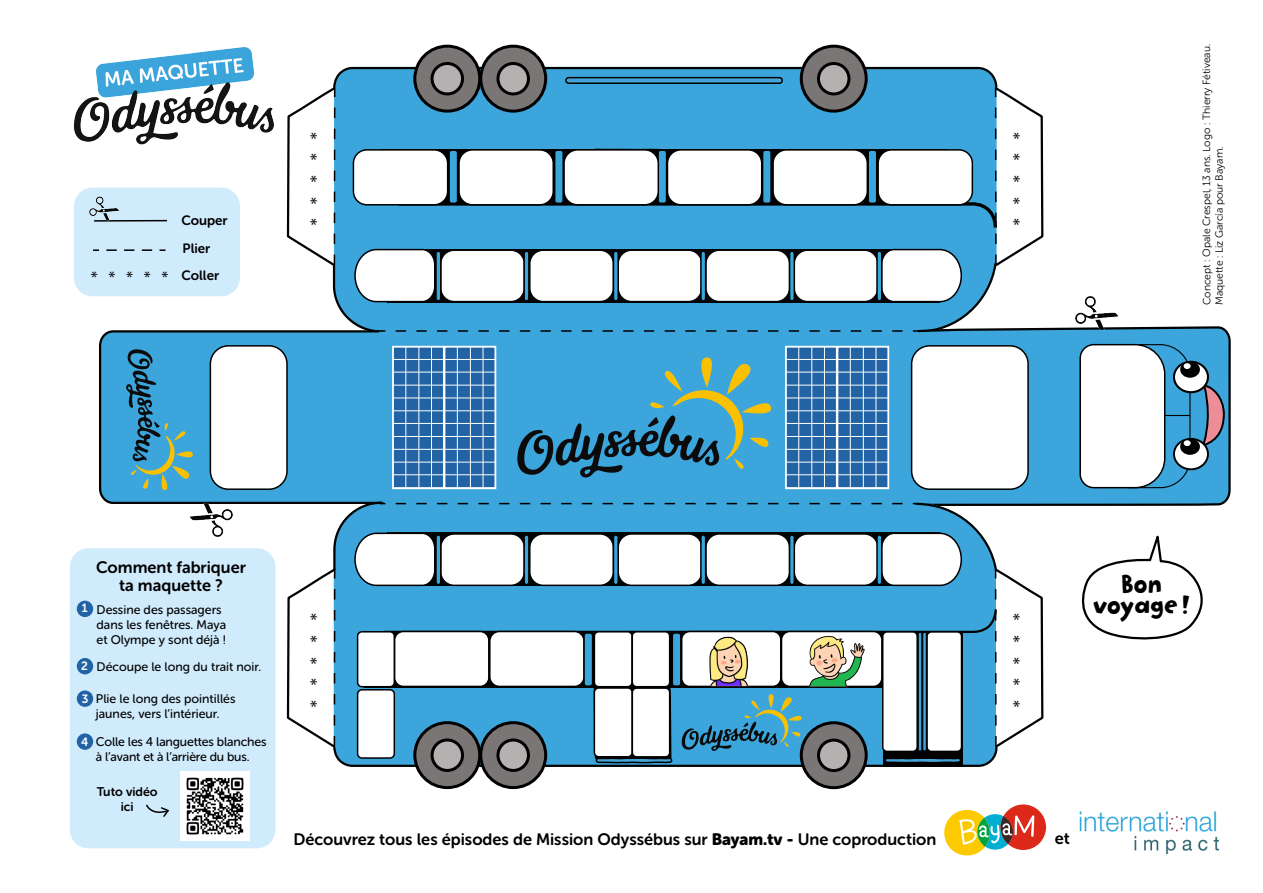
<style>
.page{position:relative;width:1263px;height:893px;background:#fff}
.page>*{position:absolute;margin:0;border:0;box-sizing:border-box;transform-origin:0 0}
.t1{font:24px/21px "Slappy Inline";letter-spacing:-.06em;color:#000;text-align:center}
.t2{font:18px/21.8px "Myriad Pro";color:#000;text-align:justify}
.t3{font:16.8px "Myriad Pro";color:#000}
.t4{font:16.5px/18px "Museo Sans Rounded 700";color:#000;text-align:center}
.t5{font:13.5px "Museo Sans Rounded 700";color:#000}
.t6{font:12.45px/15px "Museo Sans Rounded 500";color:#000}
.t7{font:12.45px/15px "Museo Sans Rounded 700";color:#000;text-align:center}
.t8{font:12px "Museo Sans Rounded 700";color:#fff}
.t9{font:10.5px/12.6px "Museo Sans Rounded 300";color:#000}
.s1{font-family:"Museo Sans Rounded 900"}
</style>
<div class="page">
<div style="left:74px;top:188px;width:166px;height:108px;background:#d0ebfc;border-radius:18px"></div>
<svg style="left:107px;top:249px;width:58px;height:2px"></svg>
<hr style="left:95px;top:220px;width:71px;height:2px;background:#010202">
<svg style="left:1081px;top:535px;width:122px;height:105px"></svg>
<div style="left:334px;top:331px;width:617px;height:172px;background:#3ca6dc"></div>
<svg style="left:99px;top:330px;width:235px;height:174px;background:#3a9dcf"></svg>
<svg style="left:916px;top:326px;width:315px;height:180px;background:#3b9dcf"></svg>
<svg style="left:1201px;top:384px;width:25px;height:64px;background:#777f9b"></svg>
<div style="left:1174px;top:362px;width:34px;height:30px;background:#fff;border-radius:50%"></div>
<div style="left:1173px;top:361px;width:36px;height:32px;border:2px solid #000;border-radius:50%"></div>
<div style="left:1180px;top:361px;width:20px;height:17px;background:#000;border-radius:50%"></div>
<div style="left:1174px;top:439px;width:34px;height:30px;background:#fff;border-radius:50%"></div>
<div style="left:1173px;top:438px;width:36px;height:32px;border:2px solid #000;border-radius:50%"></div>
<div style="left:1180px;top:438px;width:20px;height:17px;background:#000;border-radius:50%"></div>
<div style="left:210px;top:346px;width:77px;height:143px;background:#fff;border-radius:18px"></div>
<div style="left:210px;top:345px;width:78px;height:145px;border:2px solid #000;border-radius:18px"></div>
<div style="left:912px;top:346px;width:116px;height:143px;background:#fff;border-radius:18px"></div>
<div style="left:911px;top:345px;width:118px;height:145px;border:2px solid #000;border-radius:18px"></div>
<svg style="left:517px;top:357px;width:254px;height:121px"></svg>
<svg style="left:126px;top:349px;width:67px;height:141px;background:#4195b5"></svg>
<svg style="left:1079px;top:343px;width:112px;height:146px"></svg>
<img style="left:73px;top:47px;width:201px;height:98px">
<img style="left:1072px;top:296px;width:51px;height:34px">
<img style="left:184px;top:502px;width:51px;height:35px">
<div style="left:393px;top:347px;width:51px;height:141px;background:#2163a4"></div>
<div style="left:392px;top:346px;width:53px;height:143px;border:2px solid #fff"></div>
<hr style="left:406px;top:347px;width:1px;height:142px;background:#fff">
<hr style="left:419px;top:347px;width:1px;height:142px;background:#fff">
<hr style="left:431px;top:347px;width:1px;height:142px;background:#fff">
<hr style="left:393px;top:398px;width:51px;height:1px;background:#fff">
<hr style="left:393px;top:385px;width:51px;height:1px;background:#fff">
<hr style="left:393px;top:372px;width:51px;height:1px;background:#fff">
<hr style="left:393px;top:359px;width:51px;height:1px;background:#fff">
<hr style="left:393px;top:449px;width:51px;height:1px;background:#fff">
<hr style="left:393px;top:436px;width:51px;height:1px;background:#fff">
<hr style="left:393px;top:423px;width:51px;height:1px;background:#fff">
<hr style="left:393px;top:411px;width:51px;height:1px;background:#fff">
<hr style="left:393px;top:488px;width:51px;height:1px;background:#fff">
<hr style="left:393px;top:474px;width:51px;height:1px;background:#fff">
<hr style="left:393px;top:462px;width:51px;height:1px;background:#fff">
<div style="left:444px;top:347px;width:51px;height:141px;background:#2163a4"></div>
<div style="left:444px;top:346px;width:52px;height:143px;border:2px solid #fff"></div>
<hr style="left:457px;top:347px;width:1px;height:142px;background:#fff">
<hr style="left:470px;top:347px;width:1px;height:142px;background:#fff">
<hr style="left:483px;top:347px;width:1px;height:142px;background:#fff">
<hr style="left:444px;top:398px;width:51px;height:1px;background:#fff">
<hr style="left:444px;top:385px;width:51px;height:1px;background:#fff">
<hr style="left:444px;top:372px;width:51px;height:1px;background:#fff">
<hr style="left:444px;top:359px;width:51px;height:1px;background:#fff">
<hr style="left:444px;top:449px;width:51px;height:1px;background:#fff">
<hr style="left:444px;top:436px;width:51px;height:1px;background:#fff">
<hr style="left:444px;top:423px;width:51px;height:1px;background:#fff">
<hr style="left:444px;top:411px;width:51px;height:1px;background:#fff">
<hr style="left:444px;top:488px;width:51px;height:1px;background:#fff">
<hr style="left:444px;top:474px;width:51px;height:1px;background:#fff">
<hr style="left:444px;top:462px;width:51px;height:1px;background:#fff">
<div style="left:786px;top:347px;width:51px;height:141px;background:#2163a4"></div>
<div style="left:785px;top:346px;width:53px;height:143px;border:2px solid #fff"></div>
<hr style="left:798px;top:347px;width:1px;height:142px;background:#fff">
<hr style="left:811px;top:347px;width:1px;height:142px;background:#fff">
<hr style="left:824px;top:347px;width:1px;height:142px;background:#fff">
<hr style="left:786px;top:398px;width:51px;height:1px;background:#fff">
<hr style="left:786px;top:385px;width:51px;height:1px;background:#fff">
<hr style="left:786px;top:372px;width:51px;height:1px;background:#fff">
<hr style="left:786px;top:359px;width:51px;height:1px;background:#fff">
<hr style="left:786px;top:449px;width:51px;height:1px;background:#fff">
<hr style="left:786px;top:436px;width:51px;height:1px;background:#fff">
<hr style="left:786px;top:423px;width:51px;height:1px;background:#fff">
<hr style="left:786px;top:411px;width:51px;height:1px;background:#fff">
<hr style="left:786px;top:488px;width:51px;height:1px;background:#fff">
<hr style="left:786px;top:474px;width:51px;height:1px;background:#fff">
<hr style="left:786px;top:462px;width:51px;height:1px;background:#fff">
<div style="left:837px;top:347px;width:51px;height:141px;background:#2163a4"></div>
<div style="left:836px;top:346px;width:53px;height:143px;border:2px solid #fff"></div>
<hr style="left:850px;top:347px;width:1px;height:142px;background:#fff">
<hr style="left:863px;top:347px;width:1px;height:142px;background:#fff">
<hr style="left:876px;top:347px;width:1px;height:142px;background:#fff">
<hr style="left:837px;top:398px;width:51px;height:1px;background:#fff">
<hr style="left:837px;top:385px;width:51px;height:1px;background:#fff">
<hr style="left:837px;top:372px;width:51px;height:1px;background:#fff">
<hr style="left:837px;top:359px;width:51px;height:1px;background:#fff">
<hr style="left:837px;top:449px;width:51px;height:1px;background:#fff">
<hr style="left:837px;top:436px;width:51px;height:1px;background:#fff">
<hr style="left:837px;top:423px;width:51px;height:1px;background:#fff">
<hr style="left:837px;top:411px;width:51px;height:1px;background:#fff">
<hr style="left:837px;top:488px;width:51px;height:1px;background:#fff">
<hr style="left:837px;top:474px;width:51px;height:1px;background:#fff">
<hr style="left:837px;top:462px;width:51px;height:1px;background:#fff">
<svg style="left:415px;top:46px;width:65px;height:65px"></svg>
<div style="left:431px;top:62px;width:33px;height:33px;border:3px solid #000;border-radius:50%"></div>
<svg style="left:481px;top:46px;width:65px;height:65px"></svg>
<div style="left:496px;top:62px;width:34px;height:33px;border:3px solid #000;border-radius:50%"></div>
<svg style="left:801px;top:46px;width:65px;height:65px"></svg>
<div style="left:817px;top:62px;width:33px;height:33px;border:3px solid #000;border-radius:50%"></div>
<svg style="left:801px;top:723px;width:65px;height:65px"></svg>
<div style="left:817px;top:739px;width:33px;height:33px;border:3px solid #000;border-radius:50%"></div>
<svg style="left:415px;top:723px;width:65px;height:65px"></svg>
<div style="left:431px;top:738px;width:33px;height:34px;border:3px solid #000;border-radius:50%"></div>
<svg style="left:481px;top:723px;width:65px;height:65px"></svg>
<div style="left:496px;top:738px;width:34px;height:34px;border:3px solid #000;border-radius:50%"></div>
<img style="left:89px;top:196px;width:31px;height:25px">
<div style="left:70px;top:548px;width:205px;height:300px;background:#d0ebfc;border-radius:18px"></div>
<div style="left:77px;top:601px;width:16px;height:16px;background:#2163a4;border-radius:50%"></div>
<div style="left:77px;top:658px;width:16px;height:16px;background:#2163a4;border-radius:50%"></div>
<div style="left:77px;top:690px;width:16px;height:17px;background:#2163a4;border-radius:50%"></div>
<div style="left:77px;top:733px;width:16px;height:17px;background:#2163a4;border-radius:50%"></div>
<img style="left:181px;top:772px;width:69px;height:68px">
<svg style="left:146px;top:804px;width:23px;height:13px"></svg>
<img style="left:1079px;top:811px;width:140px;height:44px">
<svg style="left:944px;top:804px;width:102px;height:51px"></svg>
<svg style="left:286px;top:500px;width:758px;height:268px"></svg>
<svg style="left:286px;top:66px;width:758px;height:268px"></svg>
<h3 class="t3" style="left:91px;top:267px;width:79px">* * * * *</h3>
<p class="t5" style="left:181px;top:213px;width:48px">Couper</p>
<p class="t5" style="left:183px;top:240px;width:29px">Plier</p>
<p class="t5" style="left:181px;top:268px;width:39px">Coller</p>
<h2 class="t2" style="left:1013px;top:128px;width:9px">* * * * *</h2>
<p class="t9" style="left:1200px;top:305px;width:263px;rotate:-90deg">Concept : Opale Crespel, 13 ans. Logo : Thierry Fétiveau.<br>Maquette : Liz García pour Bayam.</p>
<p class="t8" style="left:82px;top:602px;width:7px">1</p>
<h3 class="t4" style="left:96px;top:558px;width:151px">Comment fabriquer ta maquette ?</h3>
<p class="t6" style="left:97px;top:602px;width:131px">Dessine des passagers dans les fenêtres. Maya et Olympe y sont déjà !</p>
<p class="t8" style="left:81px;top:660px;width:8px">2</p>
<p class="t8" style="left:82px;top:692px;width:8px">3</p>
<p class="t8" style="left:81px;top:735px;width:9px">4</p>
<p class="t6" style="left:97px;top:659px;width:166px">Découpe le long du trait noir.</p>
<p class="t6" style="left:96px;top:691px;width:141px">Plie le long des pointillés jaunes, vers l’intérieur.</p>
<p class="t6" style="left:96px;top:735px;width:172px">Colle les 4 languettes blanches à l’avant et à l’arrière du bus.</p>
<p class="t7" style="left:97px;top:784px;width:62px">Tuto vidéo ici</p>
<h3 class="t4" style="left:293px;top:830px;width:644px">Découvrez tous les épisodes de Mission Odyssébus sur <span class="s1">Bayam.tv -</span> Une coproduction</h3>
<h2 class="t2" style="left:1013px;top:609px;width:9px">* * * * *</h2>
<h1 class="t1" style="left:1092px;top:573px;width:100px">Bon voyage !</h1>
<h3 class="t4" style="left:1055px;top:829px;width:16px">et</h3>
</div>
